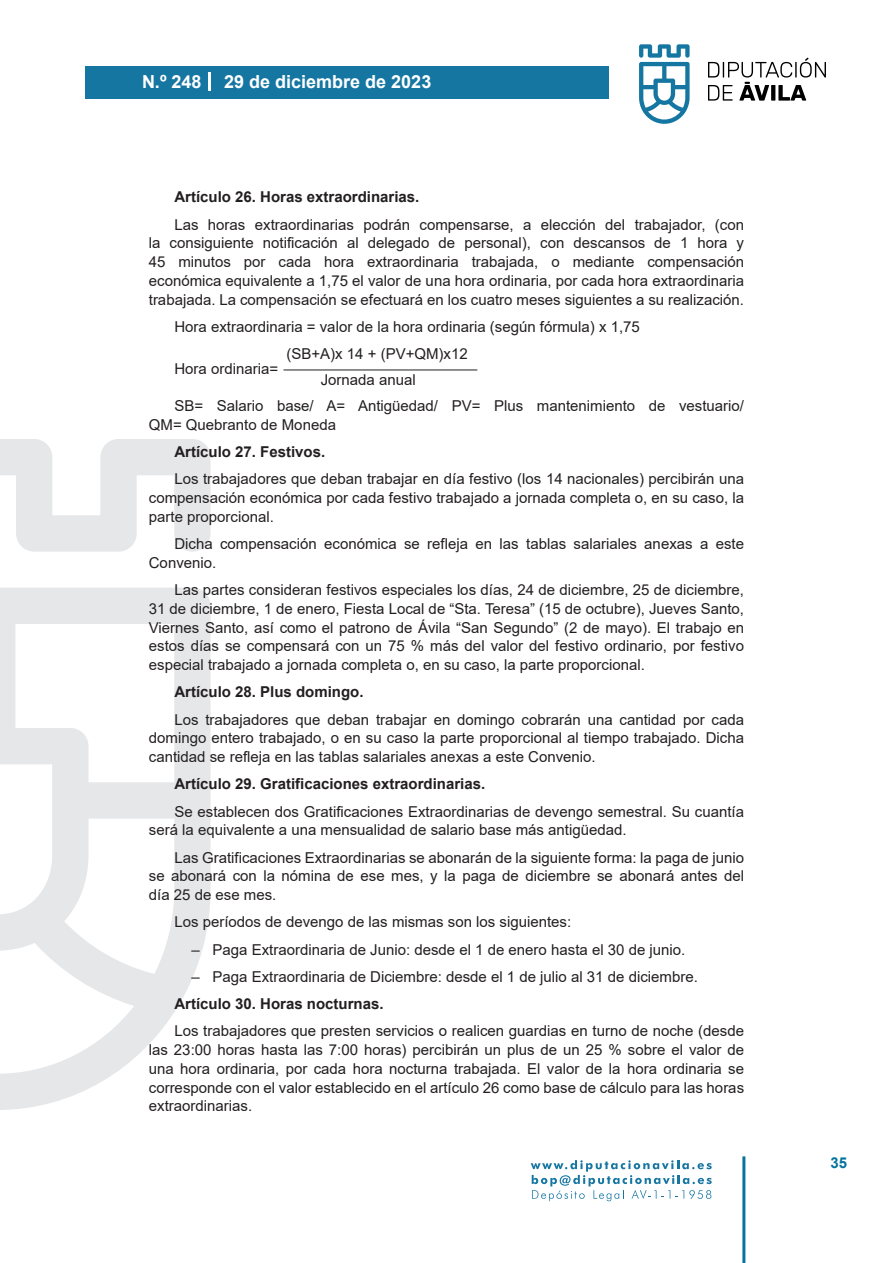
<style>
.page{position:relative;width:893px;height:1263px;background:#fff}
.page>*{position:absolute;margin:0;border:0;box-sizing:border-box;transform-origin:0 0}
.t1{font:700 18px "Arial";color:#fff}
.texto_normal{font:15px/18.8px "Arial";color:#231f20;text-align:justify}
.texto_normal-2{font:700 15px "Arial";color:#231f20}
.t2{font:700 15px "Arial";color:#04739f}
</style>
<div class="page">
<svg style="left:531px;top:1160px;width:181px;height:41px"></svg>
<div style="left:85px;top:66px;width:523px;height:33px;background:#1676a2"></div>
<svg style="left:639px;top:44px;width:51px;height:80px"></svg>
<svg style="left:708px;top:58px;width:118px;height:43px"></svg>
<hr style="left:742px;top:1156px;width:3px;height:107px;background:#04739f">
<svg style="left:208px;top:72px;width:2px;height:18px"></svg>
<svg style="left:0;top:439px;width:211px;height:671px"></svg>
<hr style="left:284px;top:370px;width:193px;height:1px;background:#231f20">
<p class="t1" style="left:142px;top:69px;width:61px">N.º 248</p>
<p class="t1" style="left:224px;top:69px;width:209px">29 de diciembre de 2023</p>
<p class="texto_normal-2" style="left:174px;top:186px;width:247px">Artículo 26. Horas extraordinarias.</p>
<p class="texto_normal" style="left:149px;top:215px;width:597px;text-indent:26px">Las horas extraordinarias podrán compensarse, a elección del trabajador, (con la consiguiente notificación al delegado de personal), con descansos de 1 hora y 45 minutos por cada hora extraordinaria trabajada, o mediante compensación económica equivalente a 1,75 el valor de una hora ordinaria, por cada hora extraordinaria trabajada. La compensación se efectuará en los cuatro meses siguientes a su realización.</p>
<p class="texto_normal" style="left:174px;top:317px;width:467px">Hora extraordinaria = valor de la hora ordinaria (según fórmula) x 1,75</p>
<p class="texto_normal" style="left:174px;top:359px;width:105px">Hora ordinaria=</p>
<p class="texto_normal" style="left:286px;top:344px;width:183px">(SB+A)x 14 + (PV+QM)x12</p>
<p class="texto_normal" style="left:321px;top:370px;width:97px">Jornada anual</p>
<p class="texto_normal" style="left:149px;top:396px;width:597px;text-indent:26px">SB= Salario base/ A= Antigüedad/ PV= Plus mantenimiento de vestuario/<br>QM= Quebranto de Moneda</p>
<p class="texto_normal-2" style="left:174px;top:441px;width:152px">Artículo 27. Festivos.</p>
<p class="texto_normal" style="left:149px;top:469px;width:597px;text-indent:26px">Los trabajadores que deban trabajar en día festivo (los 14 nacionales) percibirán una compensación económica por cada festivo trabajado a jornada completa o, en su caso, la parte proporcional.</p>
<p class="texto_normal" style="left:149px;top:534px;width:597px;text-indent:26px">Dicha compensación económica se refleja en las tablas salariales anexas a este<br>Convenio.</p>
<p class="texto_normal" style="left:149px;top:580px;width:597px;text-indent:26px">Las partes consideran festivos especiales los días, 24 de diciembre, 25 de diciembre, 31 de diciembre, 1 de enero, Fiesta Local de “Sta. Teresa” (15 de octubre), Jueves Santo, Viernes Santo, así como el patrono de Ávila “San Segundo” (2 de mayo). El trabajo en estos días se compensará con un 75 % más del valor del festivo ordinario, por festivo especial trabajado a jornada completa o, en su caso, la parte proporcional.</p>
<p class="texto_normal-2" style="left:174px;top:681px;width:191px">Artículo 28. Plus domingo.</p>
<p class="texto_normal" style="left:149px;top:710px;width:597px;text-indent:26px">Los trabajadores que deban trabajar en domingo cobrarán una cantidad por cada domingo entero trabajado, o en su caso la parte proporcional al tiempo trabajado. Dicha cantidad se refleja en las tablas salariales anexas a este Convenio.</p>
<p class="texto_normal-2" style="left:174px;top:773px;width:312px">Artículo 29. Gratificaciones extraordinarias.</p>
<p class="texto_normal" style="left:149px;top:802px;width:597px;text-indent:26px">Se establecen dos Gratificaciones Extraordinarias de devengo semestral. Su cuantía será la equivalente a una mensualidad de salario base más antigüedad.</p>
<p class="texto_normal" style="left:149px;top:848px;width:597px;text-indent:26px">Las Gratificaciones Extraordinarias se abonarán de la siguiente forma: la paga de junio se abonará con la nómina de ese mes, y la paga de diciembre se abonará antes del día 25 de ese mes.</p>
<p class="texto_normal" style="left:174px;top:913px;width:398px">Los períodos de devengo de las mismas son los siguientes:</p>
<p class="texto_normal" style="left:191px;top:940px;width:496px">– Paga Extraordinaria de Junio: desde el 1 de enero hasta el 30 de junio.</p>
<p class="texto_normal" style="left:191px;top:967px;width:508px">– Paga Extraordinaria de Diciembre: desde el 1 de julio al 31 de diciembre.</p>
<p class="texto_normal-2" style="left:174px;top:993px;width:211px">Artículo 30. Horas nocturnas.</p>
<p class="texto_normal" style="left:149px;top:1022px;width:597px;text-indent:26px">Los trabajadores que presten servicios o realicen guardias en turno de noche (desde las 23:00 horas hasta las 7:00 horas) percibirán un plus de un 25 % sobre el valor de una hora ordinaria, por cada hora nocturna trabajada. El valor de la hora ordinaria se corresponde con el valor establecido en el artículo 26 como base de cálculo para las horas extraordinarias.</p>
<p class="t2" style="left:831px;top:1152px;width:18px">35</p>
</div>
